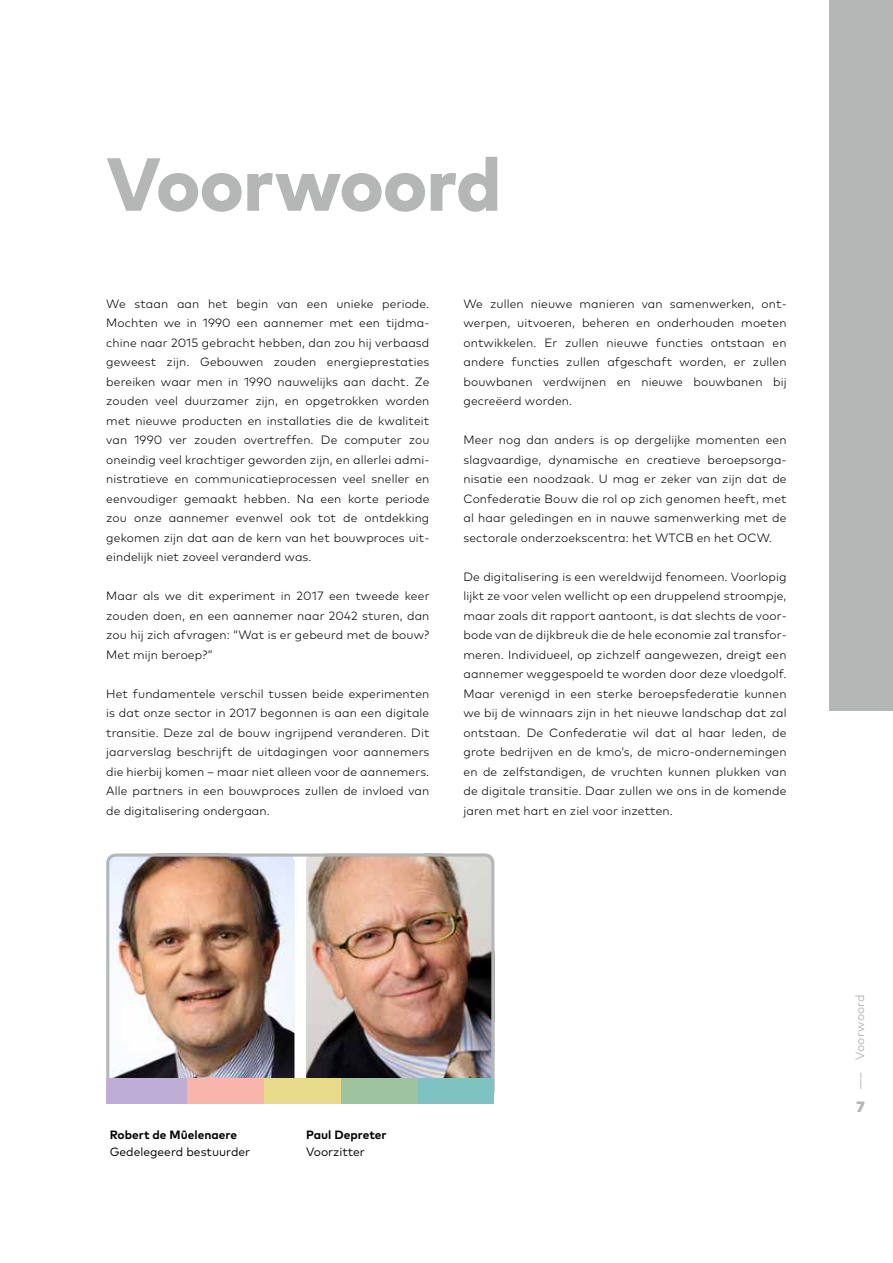
<style>
.page{position:relative;width:893px;height:1263px;background:#fff}
.page>*{position:absolute;margin:0;border:0;box-sizing:border-box;transform-origin:0 0}
.t1{font:800 75px "Mark Pro";letter-spacing:-.01em;color:#b5b7b7}
.t2{font:900 15px "Mark Pro";color:#b5b7b7}
.t3{font:300 12px/19.5px "Mark Pro";letter-spacing:.01em;color:#000;text-align:justify}
.t4{font:12px "Mark Pro";color:#000}
.t5{font:700 12px "Mark Pro";color:#000}
.t6{font:12px "Mark Pro";letter-spacing:.015em;color:#b5b7b7}
</style>
<div class="page">
<img style="left:106px;top:854px;width:188px;height:224px">
<img style="left:306px;top:854px;width:188px;height:224px">
<div style="left:106px;top:854px;width:388px;height:246px;border:3px solid #b5b7b7;border-radius:9px"></div>
<div style="left:829px;top:0;width:64px;height:710px;background:#b5b7b7"></div>
<div style="left:417px;top:1078px;width:77px;height:25px;background:#7ec2c2"></div>
<div style="left:341px;top:1078px;width:76px;height:25px;background:#9ec49f"></div>
<div style="left:264px;top:1078px;width:77px;height:25px;background:#e7db89"></div>
<div style="left:187px;top:1078px;width:77px;height:25px;background:#f9b5ab"></div>
<div style="left:106px;top:1078px;width:81px;height:25px;background:#beaed5"></div>
<h1 class="t1" style="left:106px;top:127px;width:396px">Voorwoord</h1>
<p class="t3" style="left:106px;top:293px;width:325px">We staan aan het begin van een unieke periode.<br>Mochten we in 1990 een aannemer met een tijdma&shy;chine naar 2015 gebracht hebben, dan zou hij verbaasd geweest zijn. Gebouwen zouden energieprestaties bereiken waar men in 1990 nauwelijks aan dacht. Ze zouden veel duurzamer zijn, en opgetrokken worden met nieuwe producten en installaties die de kwaliteit van 1990 ver zouden overtreffen. De computer zou oneindig veel krachtiger geworden zijn, en allerlei admi&shy;nistratieve en communicatieprocessen veel sneller en eenvoudiger gemaakt hebben. Na een korte periode zou onze aannemer evenwel ook tot de ontdekking gekomen zijn dat aan de kern van het bouwproces uit&shy;eindelijk niet zoveel veranderd was.</p>
<p class="t3" style="left:106px;top:585px;width:325px">Maar als we dit experiment in 2017 een tweede keer zouden doen, en een aannemer naar 2042 sturen, dan zou hij zich afvragen: “Wat is er gebeurd met de bouw?<br>Met mijn beroep?”</p>
<p class="t3" style="left:106px;top:683px;width:325px">Het fundamentele verschil tussen beide experimenten is dat onze sector in 2017 begonnen is aan een digitale transitie. Deze zal de bouw ingrijpend veranderen. Dit jaarverslag beschrijft de uitdagingen voor aannemers die hierbij komen – maar niet alleen voor de aannemers.<br>Alle partners in een bouwproces zullen de invloed van de digitalisering ondergaan.</p>
<p class="t3" style="left:463px;top:293px;width:325px">We zullen nieuwe manieren van samenwerken, ont&shy;werpen, uitvoeren, beheren en onderhouden moeten ontwikkelen. Er zullen nieuwe functies ontstaan en andere functies zullen afgeschaft worden, er zullen bouwbanen verdwijnen en nieuwe bouwbanen bij gecreëerd worden.</p>
<p class="t3" style="left:463px;top:429px;width:325px">Meer nog dan anders is op dergelijke momenten een slagvaardige, dynamische en creatieve beroepsorga&shy;nisatie een noodzaak. U mag er zeker van zijn dat de Confederatie Bouw die rol op zich genomen heeft, met al haar geledingen en in nauwe samenwerking met de sectorale onderzoekscentra: het WTCB en het OCW.</p>
<p class="t3" style="left:463px;top:566px;width:325px">De digitalisering is een wereldwijd fenomeen. Voorlopig lijkt ze voor velen wellicht op een druppelend stroompje, maar zoals dit rapport aantoont, is dat slechts de voor&shy;bode van de dijkbreuk die de hele economie zal transfor&shy;meren. Individueel, op zichzelf aangewezen, dreigt een aannemer weggespoeld te worden door deze vloedgolf.<br>Maar verenigd in een sterke beroepsfederatie kunnen we bij de winnaars zijn in het nieuwe landschap dat zal ontstaan. De Confederatie wil dat al haar leden, de grote bedrijven en de kmo’s, de micro-ondernemingen en de zelfstandigen, de vruchten kunnen plukken van de digitale transitie. Daar zullen we ons in de komende jaren met hart en ziel voor inzetten.</p>
<p class="t5" style="left:110px;top:1126px;width:129px">Robert de Mûelenaere</p>
<p class="t4" style="left:110px;top:1142px;width:142px">Gedelegeerd bestuurder</p>
<p class="t5" style="left:306px;top:1126px;width:82px">Paul Depreter</p>
<p class="t4" style="left:306px;top:1142px;width:60px">Voorzitter</p>
<p class="t6" style="left:851px;top:1090px;width:98px;rotate:-90deg">––– Voorwoord</p>
<p class="t2" style="left:856px;top:1094px;width:10px">7</p>
</div>
